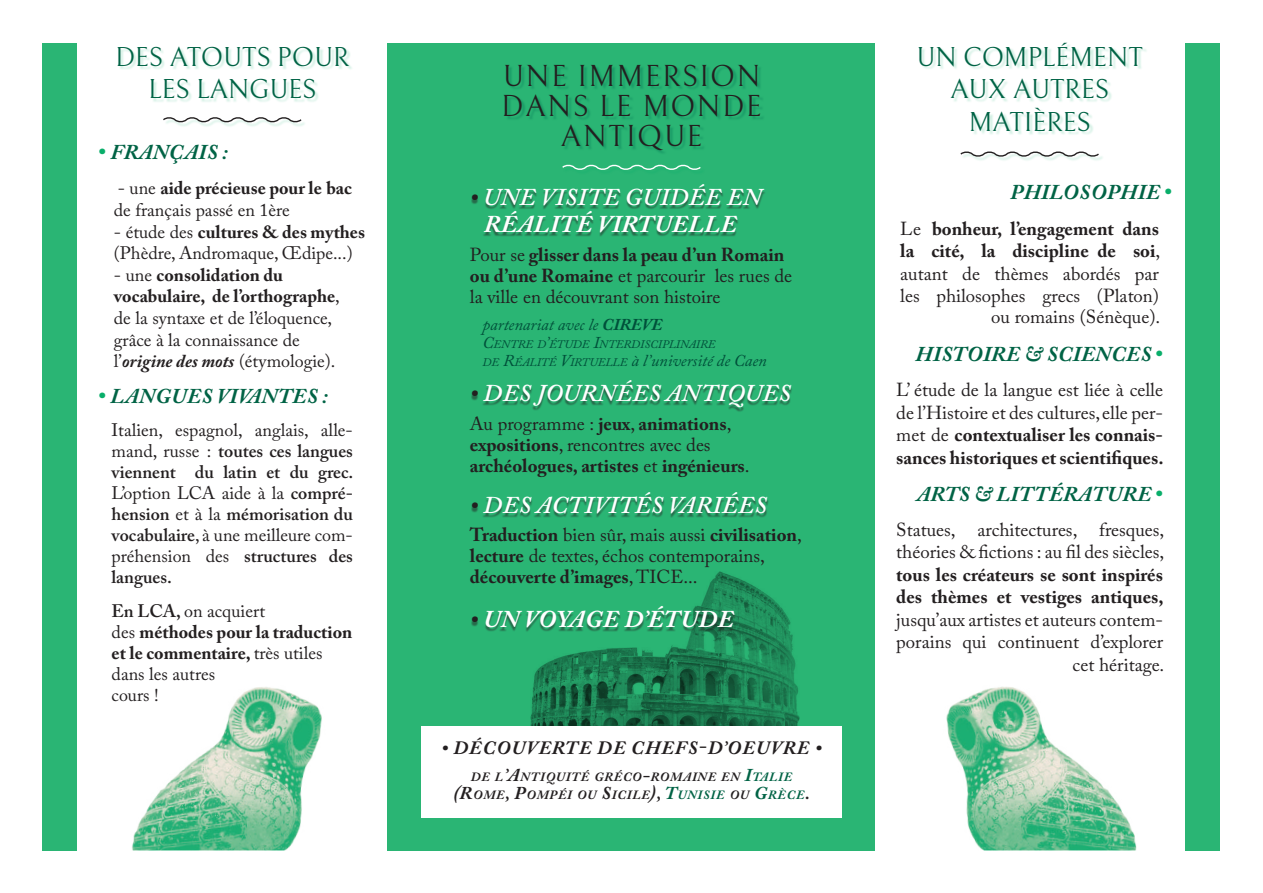
<style>
.page{position:relative;width:1263px;height:893px;background:#fff}
.page>*{position:absolute;margin:0;border:0;box-sizing:border-box;transform-origin:0 0}
.t1{font:30px/30px "Bellefair";letter-spacing:.05em;color:#231f20;text-align:center}
.t2{font:27px/32.4px "Bellefair";letter-spacing:-.01em;color:#006345;text-align:center}
.t3{font:italic 600 24px/27px "Adobe Caslon Pro";letter-spacing:.015em;color:#fff;text-align:center}
.t4{font:italic 700 24px "Adobe Caslon Pro";letter-spacing:.015em;color:#fff}
.t5{font:italic 700 21px "Adobe Caslon Pro";letter-spacing:.015em;color:#006345}
.t6{font:18.75px/22.5px "Adobe Caslon Pro";color:#231f20}
.t7{font:700 18.75px/21px "Adobe Caslon Pro";color:#231f20}
.t8{font:italic 700 18.75px "Adobe Caslon Pro";letter-spacing:.055em;color:#231f20}
.t9{font:18px/21.6px "Adobe Caslon Pro";color:#231f20}
.t10{font:600 18px/21px "Adobe Caslon Pro";color:#231f20;text-align:justify}
.t11{font:italic 16.5px "Adobe Caslon Pro";color:#00503a}
.t12{font:italic 700 12.6px/18px "Adobe Caslon Pro";letter-spacing:.055em;color:#231f20;text-align:center}
.t13{font:italic 11.55px "Adobe Caslon Pro";color:#00503a}
.s1{font-style:normal;color:#09ae6a}
.s2{font-weight:700}
.s3{font-weight:700;font-style:italic}
.s4{font-weight:400}
.s5{font-weight:600}
.s6{color:#231f20}
.s7{font-size:16.5px}
.s8{font-size:11.55px}
.s9{font-style:inherit}
.s10{font-weight:600;color:#231f20}
.s11{font-size:18px}
.s12{font-size:18px;color:#006345}
.s13{color:#006345}
</style>
<div class="page">
<div style="left:43px;top:43px;width:1177px;height:807px;background:#2ab574"></div>
<div style="left:78px;top:19px;width:309px;height:853px;background:#fff"></div>
<div style="left:875px;top:19px;width:309px;height:853px;background:#fff"></div>
<img style="left:531px;top:571px;width:268px;height:155px">
<img style="left:132px;top:687px;width:190px;height:163px">
<img style="left:946px;top:686px;width:191px;height:164px">
<div style="left:421px;top:726px;width:421px;height:91px;background:#fff"></div>
<div style="left:920px;top:44px;width:227px;height:92px;background:#09ae6a;opacity:.2"></div>
<div style="left:119px;top:47px;width:235px;height:57px;background:#09ae6a;opacity:.2"></div>
<div style="left:505px;top:65px;width:260px;height:89px;background:#007253;opacity:.4"></div>
<div style="left:961px;top:152px;width:143px;height:10px;background:#09ae6a;opacity:.2"></div>
<svg style="left:960px;top:151px;width:140px;height:8px"></svg>
<div style="left:164px;top:118px;width:142px;height:9px;background:#09ae6a;opacity:.2"></div>
<svg style="left:163px;top:117px;width:140px;height:7px"></svg>
<svg style="left:562px;top:164px;width:139px;height:6px"></svg>
<div style="left:471px;top:186px;width:294px;height:51px;background:#231f20;opacity:.5"></div>
<div style="left:471px;top:382px;width:321px;height:30px;background:#231f20;opacity:.5"></div>
<div style="left:471px;top:494px;width:298px;height:24px;background:#231f20;opacity:.5"></div>
<div style="left:471px;top:608px;width:265px;height:24px;background:#231f20;opacity:.5"></div>
<h2 class="t2" style="left:115px;top:42px;width:236px">DES ATOUTS POUR<br>LES LANGUES</h2>
<p class="t5" style="left:99px;top:140px;width:130px"><span class="s1">•</span> FRANÇAIS :</p>
<p class="t9" style="left:114px;top:177px;width:240px">- une <span class="s2">aide précieuse pour le bac </span>de français passé en 1ère</p>
<p class="t9" style="left:114px;top:221px;width:253px">- étude des <span class="s2">cultures &amp; des mythes </span>(Phèdre, Andromaque, Œdipe...)</p>
<p class="t9" style="left:114px;top:264px;width:227px">- une <span class="s2">consolidation du vocabulaire, de l’orthographe</span>, de la syntaxe et de l’éloquence, grâce à la connaissance de l’<span class="s3">origine des mots</span> (étymologie).</p>
<p class="t5" style="left:99px;top:383px;width:230px"><span class="s1">•</span> LANGUES VIVANTES :</p>
<p class="t10" style="left:112px;top:420px;width:243px"><span class="s4">Italien, espagnol, anglais, alle&shy;mand, russe :</span> toutes ces langues viennent du latin et du grec.<br><span class="s4">L’option LCA aide à la</span> compré&shy;hension <span class="s4">et à la</span> mémorisation du vocabulaire<span class="s4">, à une meilleure com&shy;préhension des</span> structures des langues.</p>
<p class="t9" style="left:112px;top:600px;width:242px;line-height:21px"><span class="s5">En LCA,</span> on acquiert<br>des <span class="s2">méthodes pour la traduction et le commentaire,</span> très utiles dans les autres<br>cours !</p>
<h1 class="t1" style="left:501px;top:62px;width:262px">UNE IMMERSION<br>DANS LE MONDE<br>ANTIQUE</h1>
<p class="t3" style="left:470px;top:184px;width:293px"><span class="s6">•</span> UNE VISITE GUIDÉE EN<br><span class="s2">RÉALITÉ VIRTUELLE</span></p>
<p class="t6" style="left:470px;top:244px;width:324px;line-height:21px">Pour se <span class="s2">glisser dans la peau d’un Romain ou d’une Romaine</span> et parcourir les rues de la ville en découvrant son histoire</p>
<p class="t11" style="left:483px;top:314px;width:182px">partenariat avec le <span class="s2">CIREVE</span></p>
<p class="t13" style="left:483px;top:337px;width:234px"><span class="s7">C</span>ENTRE D<span class="s7">’</span>ÉTUDE <span class="s7">I</span>NTERDISCIPLINAIRE</p>
<p class="t11" style="left:483px;top:350px;width:286px"><span class="s8">DE</span> <span class="s9">R</span><span class="s8">ÉALITÉ</span> <span class="s9">V</span><span class="s8">IRTUELLE</span> à l’université de Caen</p>
<p class="t3" style="left:470px;top:380px;width:322px"><span class="s6">•</span> DES JOURNÉES ANTIQUES</p>
<p class="t7" style="left:470px;top:413px;width:281px"><span class="s4">Au programme :</span> jeux<span class="s4">,</span> animations<span class="s4">, </span>expositions<span class="s4">, rencontres avec des </span>archéologues, artistes <span class="s4">et</span> ingénieurs<span class="s4">.</span></p>
<p class="t3" style="left:470px;top:491px;width:298px"><span class="s6">•</span> DES ACTIVITÉS VARIÉES</p>
<p class="t6" style="left:470px;top:524px;width:333px;line-height:21px"><span class="s2">Traduction</span> bien sûr, mais aussi <span class="s2">civilisation</span>, <span class="s2">lecture</span> de textes, échos contemporains, <span class="s2">découverte d’images</span>, TICE...</p>
<p class="t4" style="left:470px;top:605px;width:266px"><span class="s10">•</span> UN VOYAGE D’ÉTUDE</p>
<p class="t8" style="left:441px;top:737px;width:382px">• DÉCOUVERTE DE CHEFS-D’OEUVRE •</p>
<p class="t12" style="left:454px;top:767px;width:358px">DE L<span class="s11">’A</span>NTIQUITÉ GRÉCO<span class="s11">-</span>ROMAINE EN <span class="s12">I</span><span class="s13">TALIE </span><span class="s11">(R</span>OME<span class="s11">, P</span>OMPÉI OU <span class="s11">S</span>ICILE<span class="s11">),</span> <span class="s12">T</span><span class="s13">UNISIE</span> OU <span class="s12">G</span><span class="s13">RÈCE</span><span class="s11">.</span></p>
<h2 class="t2" style="left:916px;top:42px;width:229px">UN COMPLÉMENT<br>AUX AUTRES<br>MATIÈRES</h2>
<p class="t5" style="left:1010px;top:180px;width:163px">PHILOSOPHIE <span class="s1">•</span></p>
<p class="t6" style="left:900px;top:217px;width:262px;text-align:right">Le <span class="s2">bonheur, l’engagement dans la cité, la discipline de soi</span>, autant de thèmes abordés par les philosophes grecs (Platon) ou romains (Sénèque).</p>
<p class="t5" style="left:915px;top:341px;width:249px">HISTOIRE &amp; SCIENCES <span class="s1">•</span></p>
<p class="t6" style="left:896px;top:378px;width:269px;text-align:justify">L’ étude de la langue est liée à celle de l’Histoire et des cultures, elle per&shy;met de <span class="s2">contextualiser les connais&shy;sances historiques et scientifiques.</span></p>
<p class="t5" style="left:917px;top:481px;width:248px">ARTS &amp; LITTÉRATURE <span class="s1">•</span></p>
<p class="t6" style="left:896px;top:518px;width:270px">Statues, architectures, fresques, théories &amp; fictions : au fil des siècles,</p>
<p class="t7" style="left:896px;top:563px;width:269px;line-height:22.5px">tous les créateurs se sont inspirés des thèmes et vestiges antiques,</p>
<p class="t6" style="left:896px;top:608px;width:270px;text-align:right">jusqu’aux artistes et auteurs contem&shy;porains qui continuent d’explorer cet héritage.</p>
</div>
